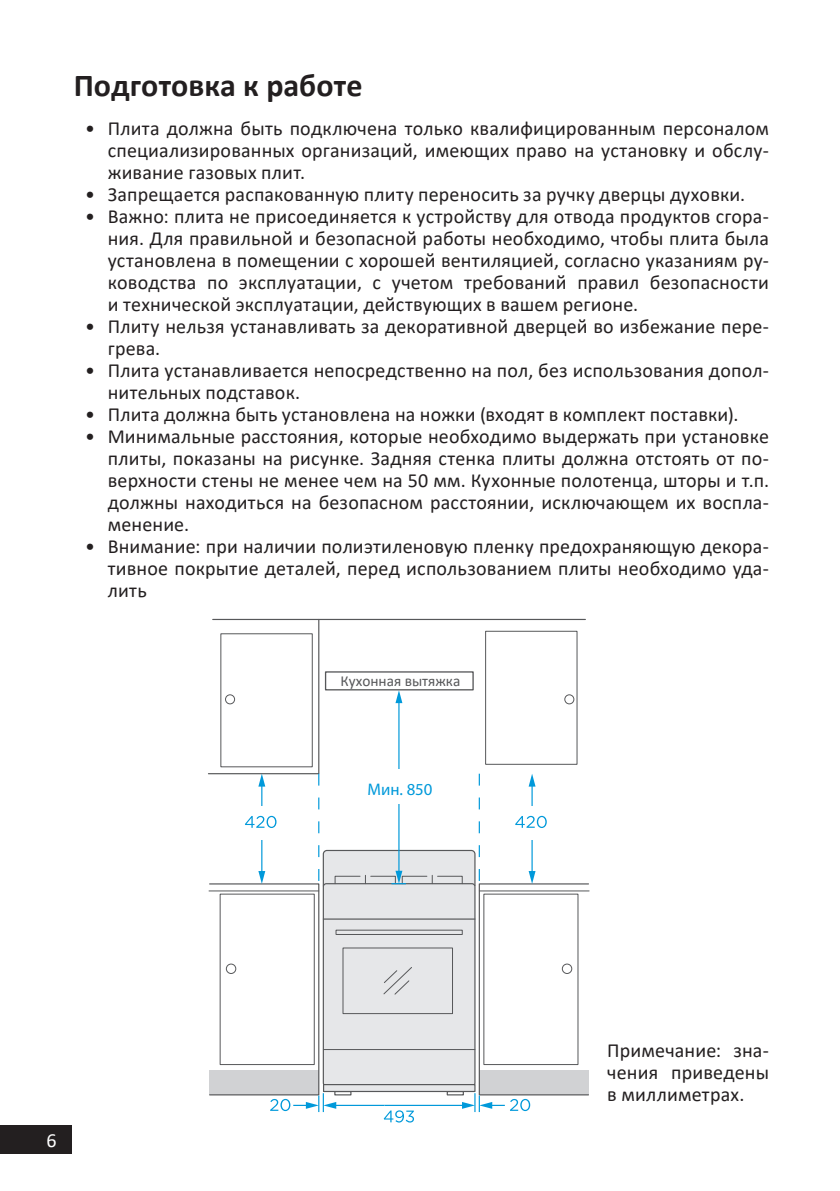
<style>
.page{position:relative;width:840px;height:1191px;background:#fff}
.page>*{position:absolute;margin:0;border:0;box-sizing:border-box;transform-origin:0 0}
.Заголовок_16{font:700 32px "Calibri";color:#231f20}
.t1{font:20px/22px "Calibri";letter-spacing:.01em;color:#231f20;text-align:justify}
.t2{font:20px "Calibri";color:#fff}
.t3{font:16.8px "Myriad Pro";color:#0099da}
.t4{font:15.2px "Calibri";color:#57585a}
</style>
<div class="page">
<div style="left:0;top:1125px;width:72px;height:29px;background:#231f20"></div>
<hr style="left:213px;top:619px;width:372px;height:1px;background:#57585a">
<div style="left:479px;top:1070px;width:109px;height:24px;background:#d1d2d4"></div>
<div style="left:209px;top:1070px;width:109px;height:24px;background:#d1d2d4"></div>
<div style="left:485px;top:631px;width:92px;height:133px;border:1px solid #57585a"></div>
<div style="left:564px;top:694px;width:10px;height:10px;border:1px solid #57585a;border-radius:50%"></div>
<div style="left:209px;top:883px;width:110px;height:212px;border:1px solid #57585a"></div>
<hr style="left:209px;top:890px;width:109px;height:1px;background:#57585a">
<div style="left:226px;top:963px;width:10px;height:11px;border:1px solid #57585a;border-radius:50%"></div>
<div style="left:219px;top:893px;width:95px;height:172px;border:1px solid #57585a"></div>
<div style="left:478px;top:883px;width:110px;height:212px;border:1px solid #57585a"></div>
<hr style="left:479px;top:890px;width:109px;height:1px;background:#57585a">
<div style="left:561px;top:963px;width:11px;height:11px;border:1px solid #57585a;border-radius:50%"></div>
<hr style="left:334px;top:1104px;width:50px;height:2px;background:#0099da">
<hr style="left:384px;top:1104px;width:80px;height:2px;background:#0099da">
<svg style="left:383px;top:1110px;width:31px;height:12px"></svg>
<svg style="left:270px;top:1093px;width:66px;height:19px"></svg>
<svg style="left:462px;top:1093px;width:68px;height:19px"></svg>
<hr style="left:531px;top:784px;width:1px;height:89px;background:#0099da">
<svg style="left:528px;top:774px;width:7px;height:12px"></svg>
<svg style="left:528px;top:871px;width:7px;height:13px"></svg>
<div style="left:524px;top:806px;width:15px;height:33px;background:#fff"></div>
<svg style="left:515px;top:816px;width:31px;height:12px"></svg>
<div style="left:323px;top:883px;width:151px;height:202px;background:#e6e7e9;border-radius:3px"></div>
<div style="left:322px;top:883px;width:153px;height:203px;border:1px solid #57585a;border-radius:3px"></div>
<hr style="left:323px;top:918px;width:151px;height:1px;background:#57585a">
<div style="left:335px;top:929px;width:127px;height:6px;border:1px solid #57585a"></div>
<div style="left:342px;top:947px;width:110px;height:67px;border:1px solid #57585a"></div>
<hr style="left:323px;top:1049px;width:151px;height:1px;background:#57585a">
<div style="left:334px;top:1091px;width:17px;height:4px;border:1px solid #57585a"></div>
<div style="left:446px;top:1091px;width:17px;height:4px;border:1px solid #57585a"></div>
<svg style="left:383px;top:967px;width:29px;height:28px"></svg>
<div style="left:323px;top:1084px;width:151px;height:7px;background:#e6e7e9"></div>
<div style="left:323px;top:1084px;width:152px;height:8px;border:1px solid #57585a"></div>
<svg style="left:208px;top:618px;width:271px;height:269px"></svg>
<p class="Заголовок_16" style="left:74px;top:63px;width:290px">Подготовка к работе</p>
<p class="t1" style="left:108px;top:117px;width:662px;text-indent:-23px">• Плита должна быть подключена только квалифицированным персоналом специализированных организаций, имеющих право на установку и обслу&shy;живание газовых плит.</p>
<p class="t1" style="left:85px;top:183px;width:661px">• Запрещается распакованную плиту переносить за ручку дверцы духовки.</p>
<p class="t1" style="left:108px;top:205px;width:662px;text-indent:-23px">• Важно: плита не присоединяется к устройству для отвода продуктов сгора&shy;ния. Для правильной и безопасной работы необходимо, чтобы плита была установлена в помещении с хорошей вентиляцией, согласно указаниям ру&shy;ководства по эксплуатации, с учетом требований правил безопасности и технической эксплуатации, действующих в вашем регионе.</p>
<p class="t1" style="left:108px;top:315px;width:662px;text-indent:-23px">• Плиту нельзя устанавливать за декоративной дверцей во избежание пере&shy;грева.</p>
<p class="t1" style="left:108px;top:359px;width:662px;text-indent:-23px">• Плита устанавливается непосредственно на пол, без использования допол&shy;нительных подставок.</p>
<p class="t1" style="left:85px;top:403px;width:654px">• Плита должна быть установлена на ножки (входят в комплект поставки).</p>
<p class="t1" style="left:108px;top:425px;width:662px;text-indent:-23px">• Минимальные расстояния, которые необходимо выдержать при установке плиты, показаны на рисунке. Задняя стенка плиты должна отстоять от по&shy;верхности стены не менее чем на 50 мм. Кухонные полотенца, шторы и т.п. должны находиться на безопасном расстоянии, исключающем их воспла&shy;менение.</p>
<p class="t1" style="left:108px;top:535px;width:662px;text-indent:-23px">• Внимание: при наличии полиэтиленовую пленку предохраняющую декора&shy;тивное покрытие деталей, перед использованием плиты необходимо уда&shy;лить</p>
<p class="t4" style="left:340px;top:670px;width:121px">Кухонная вытяжка</p>
<p class="t3" style="left:367px;top:779px;width:66px">Мин. 850</p>
<p class="t2" style="left:47px;top:1127px;width:12px">6</p>
<p class="t1" style="left:607px;top:1038px;width:163px">Примечание: зна&shy;чения приведены в миллиметрах.</p>
</div>
